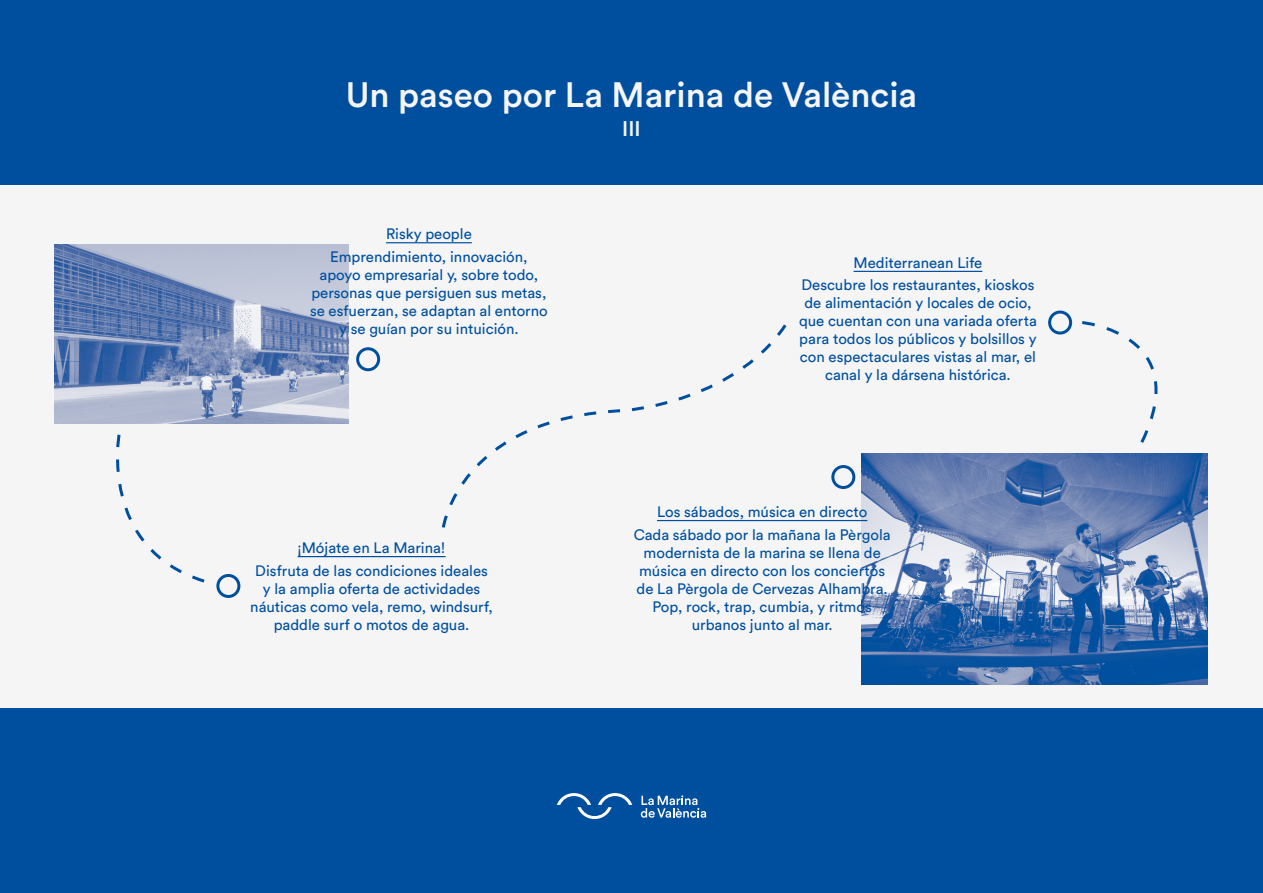
<style>
.page{position:relative;width:1263px;height:893px;background:#f5f5f5}
.page>*{position:absolute;margin:0;border:0;box-sizing:border-box;transform-origin:0 0}
.t1{font:500 34.95px "Circular Std";color:#f5f5f5}
.t2{font:500 21px "Circular Std";color:#f5f5f5}
.t3{font:15px/18px "Circular Std";color:#004f9f;text-align:center}
</style>
<div class="page">
<div style="left:356px;top:347px;width:24px;height:24px;border:3px solid #004f9f;border-radius:50%"></div>
<img style="left:54px;top:244px;width:295px;height:179px">
<hr style="left:298px;top:556px;width:148px;height:1px;background:#004f9f">
<div style="left:216px;top:574px;width:24px;height:24px;border:3px solid #004f9f;border-radius:50%"></div>
<div style="left:831px;top:465px;width:24px;height:24px;border:3px solid #004f9f;border-radius:50%"></div>
<div style="left:1048px;top:311px;width:24px;height:24px;border:3px solid #004f9f;border-radius:50%"></div>
<img style="left:862px;top:454px;width:346px;height:231px">
<hr style="left:853px;top:271px;width:129px;height:1px;background:#004f9f">
<hr style="left:657px;top:520px;width:210px;height:1px;background:#004f9f">
<div style="left:0;top:0;width:1263px;height:185px;background:#004f9f"></div>
<div style="left:0;top:708px;width:1263px;height:185px;background:#004f9f"></div>
<svg style="left:557px;top:793px;width:75px;height:26px"></svg>
<svg style="left:641px;top:795px;width:65px;height:23px"></svg>
<hr style="left:386px;top:242px;width:86px;height:1px;background:#004f9f">
<svg style="left:116px;top:434px;width:89px;height:149px"></svg>
<svg style="left:441px;top:324px;width:353px;height:204px"></svg>
<svg style="left:1082px;top:321px;width:76px;height:122px"></svg>
<h1 class="t1" style="left:346px;top:72px;width:573px">Un paseo por La Marina de València</h1>
<h2 class="t2" style="left:622px;top:115px;width:20px">III</h2>
<p class="t3" style="left:330px;top:223px;width:199px;line-height:22.5px">Risky people<br>Emprendimiento, innovación,</p>
<p class="t3" style="left:310px;top:265px;width:239px">apoyo empresarial y, sobre todo, personas que persiguen sus metas, se esfuerzan, se adaptan al entorno y se guían por su intuición.</p>
<p class="t3" style="left:255px;top:536px;width:234px;line-height:22.5px">¡Mójate en La Marina!<br>Disfruta de las condiciones ideales</p>
<p class="t3" style="left:250px;top:579px;width:244px">y la amplia oferta de actividades náuticas como vela, remo, windsurf, paddle surf o motos de agua.</p>
<p class="t3" style="left:801px;top:251px;width:234px;line-height:22.5px">Mediterranean Life<br>Descubre los restaurantes, kioskos</p>
<p class="t3" style="left:799px;top:294px;width:239px">de alimentación y locales de ocio, que cuentan con una variada oferta para todos los públicos y bolsillos y con espectaculares vistas al mar, el canal y la dársena histórica.</p>
<p class="t3" style="left:634px;top:500px;width:258px;line-height:22.5px">Los sábados, música en directo<br>Cada sábado por la mañana la Pèrgola</p>
<p class="t3" style="left:637px;top:543px;width:253px">modernista de la marina se llena de música en directo con los conciertos de La Pèrgola de Cervezas Alhambra.<br>Pop, rock, trap, cumbia, y ritmos urbanos junto al mar.</p>
</div>
